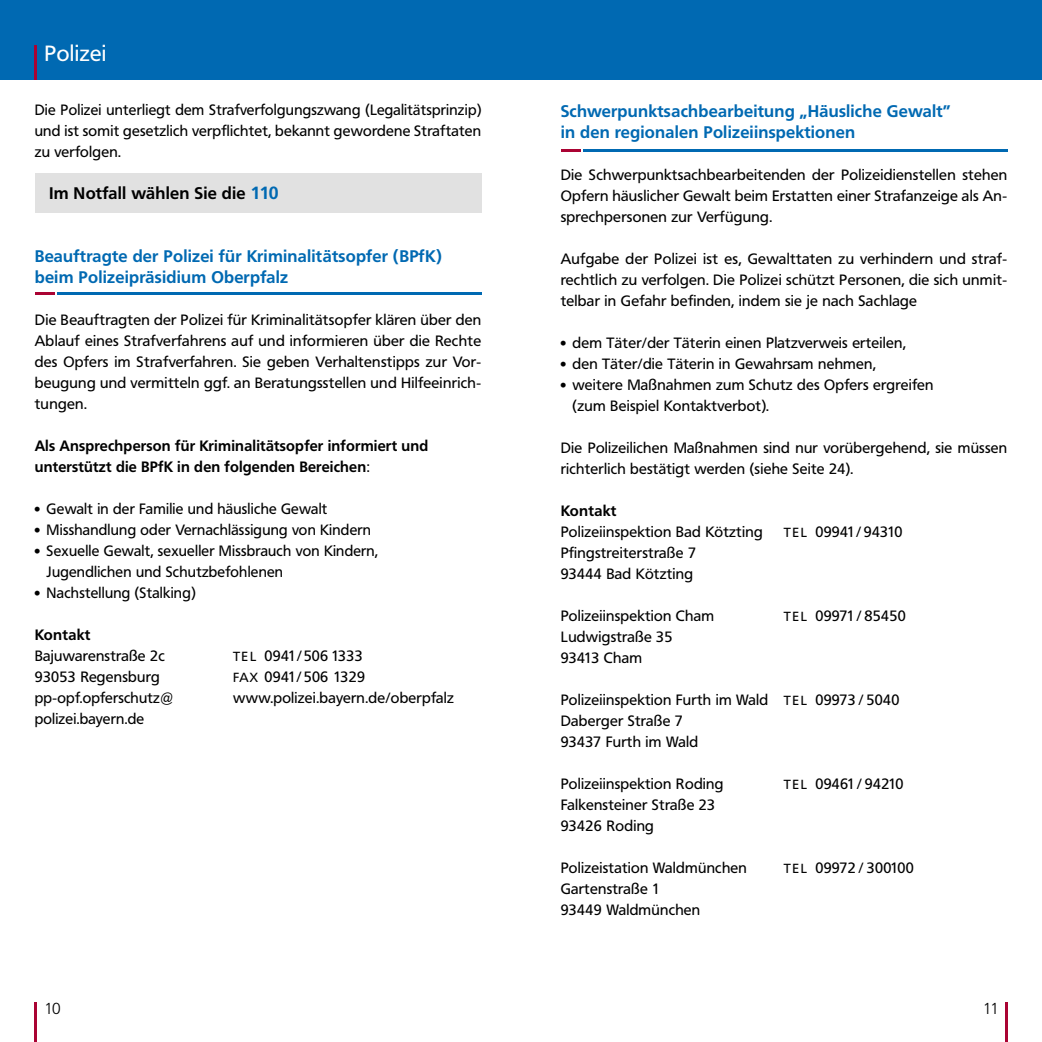
<style>
.page{position:relative;width:1042px;height:1042px;background:#fff}
.page>*{position:absolute;margin:0;border:0;box-sizing:border-box;transform-origin:0 0}
.t1{font:21.88px "Frutiger BQ";letter-spacing:.015em;color:#fff}
.t2{font:700 16.62px/21px "Frutiger BQ";letter-spacing:.015em;color:#0069b2}
.t3{font:700 16.62px "Frutiger BQ";letter-spacing:.015em;color:#000}
.t4{font:300 15.75px "Frutiger BQ";color:#000}
.t5{font:14.88px/21px "Frutiger BQ";letter-spacing:.015em;color:#000}
.t6{font:700 14.88px/21px "Frutiger BQ";letter-spacing:.015em;color:#000}
.s1{font-size:17.5px;color:#0069b2}
.s2{font-weight:400}
.s3{font-family:"Frutiger LT Pro";font-size:14px}
.s4{font-size:13.12px}
</style>
<div class="page">
<div style="left:35px;top:173px;width:446px;height:40px;background:#e1e1e1"></div>
<hr style="left:1005px;top:1002px;width:2px;height:40px;background:#aa0333">
<div style="left:0;top:0;width:1042px;height:79px;background:#0069b2"></div>
<hr style="left:57px;top:292px;width:424px;height:2px;background:#0069b2">
<hr style="left:35px;top:292px;width:20px;height:2px;background:#aa0333">
<hr style="left:583px;top:149px;width:424px;height:2px;background:#0069b2">
<svg style="left:561px;top:149px;width:19px;height:2px"></svg>
<hr style="left:35px;top:1002px;width:2px;height:40px;background:#aa0333">
<hr style="left:35px;top:45px;width:2px;height:34px;background:#aa0333">
<h1 class="t1" style="left:45px;top:40px;width:63px">Polizei</h1>
<p class="t5" style="left:35px;top:100px;width:448px;text-align:justify">Die Polizei unterliegt dem Strafverfolgungszwang (Legalitätsprinzip) und ist somit gesetzlich verpflichtet, bekannt gewordene Straftaten zu verfolgen.</p>
<p class="t3" style="left:49px;top:183px;width:231px">Im Notfall wählen Sie die <span class="s1">110</span></p>
<p class="t2" style="left:35px;top:246px;width:409px">Beauftragte der Polizei für Kriminalitätsopfer (BPfK) beim Polizeipräsidium Oberpfalz</p>
<p class="t5" style="left:35px;top:310px;width:448px;text-align:justify">Die Beauftragten der Polizei für Kriminalitätsopfer klären über den Ablauf eines Strafverfahrens auf und informieren über die Rechte des Opfers im Strafverfahren. Sie geben Verhaltenstipps zur Vor&shy;beugung und vermitteln ggf. an Beratungsstellen und Hilfeeinrich&shy;tungen.</p>
<p class="t6" style="left:35px;top:436px;width:395px">Als Ansprechperson für Kriminalitätsopfer informiert und unterstützt die BPfK in den folgenden Bereichen<span class="s2">:</span></p>
<p class="t5" style="left:34px;top:499px;width:295px"><span class="s3">•</span> Gewalt in der Familie und häusliche Gewalt</p>
<p class="t5" style="left:34px;top:520px;width:339px"><span class="s3">•</span> Misshandlung oder Vernachlässigung von Kindern</p>
<p class="t5" style="left:47px;top:541px;width:333px;text-indent:-13px"><span class="s3">•</span> Sexuelle Gewalt, sexueller Missbrauch von Kindern,<br>Jugendlichen und Schutzbefohlenen</p>
<p class="t5" style="left:34px;top:583px;width:163px"><span class="s3">•</span> Nachstellung (Stalking)</p>
<p class="t6" style="left:35px;top:625px;width:57px">Kontakt</p>
<p class="t5" style="left:35px;top:646px;width:132px">Bajuwarenstraße 2c</p>
<p class="t5" style="left:233px;top:646px;width:131px"><span class="s4">TEL</span> 0941/506 1333</p>
<p class="t5" style="left:35px;top:667px;width:127px">93053 Regensburg</p>
<p class="t5" style="left:233px;top:667px;width:133px"><span class="s4">FAX</span> 0941/ 506 1329</p>
<p class="t5" style="left:35px;top:688px;width:140px">pp-opf.opferschutz@</p>
<p class="t5" style="left:233px;top:688px;width:222px">www.polizei.bayern.de/oberpfalz</p>
<p class="t5" style="left:35px;top:709px;width:111px">polizei.bayern.de</p>
<p class="t4" style="left:45px;top:999px;width:18px">10</p>
<p class="t2" style="left:561px;top:101px;width:391px">Schwerpunktsachbearbeitung „Häusliche Gewalt” in den regionalen Polizeiinspektionen</p>
<p class="t5" style="left:561px;top:165px;width:448px;text-align:justify">Die Schwerpunktsachbearbeitenden der Polizeidienstellen stehen Opfern häuslicher Gewalt beim Erstatten einer Strafanzeige als An&shy;sprechpersonen zur Verfügung.</p>
<p class="t5" style="left:561px;top:249px;width:448px;text-align:justify">Aufgabe der Polizei ist es, Gewalttaten zu verhindern und straf&shy;rechtlich zu verfolgen. Die Polizei schützt Personen, die sich unmit&shy;telbar in Gefahr befinden, indem sie je nach Sachlage</p>
<p class="t5" style="left:560px;top:333px;width:348px"><span class="s3">•</span> dem Täter/der Täterin einen Platzverweis erteilen,</p>
<p class="t5" style="left:560px;top:354px;width:318px"><span class="s3">•</span> den Täter/die Täterin in Gewahrsam nehmen,</p>
<p class="t5" style="left:572px;top:375px;width:362px;text-indent:-13px"><span class="s3">•</span> weitere Maßnahmen zum Schutz des Opfers ergreifen (zum Beispiel Kontaktverbot).</p>
<p class="t5" style="left:561px;top:438px;width:448px">Die Polizeilichen Maßnahmen sind nur vorübergehend, sie müssen richterlich bestätigt werden (siehe Seite 24).</p>
<p class="t6" style="left:561px;top:501px;width:57px">Kontakt</p>
<p class="t5" style="left:561px;top:522px;width:203px">Polizeiinspektion Bad Kötzting</p>
<p class="t5" style="left:784px;top:522px;width:120px"><span class="s4">TEL</span> 09941/ 94310</p>
<p class="t5" style="left:561px;top:543px;width:137px">Pfingstreiterstraße 7<br>93444 Bad Kötzting</p>
<p class="t5" style="left:561px;top:606px;width:155px">Polizeiinspektion Cham</p>
<p class="t5" style="left:784px;top:606px;width:123px"><span class="s4">TEL</span> 09971/ 85450</p>
<p class="t5" style="left:561px;top:627px;width:113px">Ludwigstraße 35<br>93413 Cham</p>
<p class="t5" style="left:561px;top:690px;width:340px">Polizeiinspektion Furth im Wald <span class="s4">TEL</span> 09973 / 5040<br>Daberger Straße 7<br>93437 Furth im Wald</p>
<p class="t5" style="left:561px;top:774px;width:164px">Polizeiinspektion Roding</p>
<p class="t5" style="left:784px;top:774px;width:121px"><span class="s4">TEL</span> 09461/ 94210</p>
<p class="t5" style="left:561px;top:795px;width:156px">Falkensteiner Straße 23<br>93426 Roding</p>
<p class="t5" style="left:561px;top:858px;width:188px">Polizeistation Waldmünchen</p>
<p class="t5" style="left:784px;top:858px;width:131px"><span class="s4">TEL</span> 09972 / 300100</p>
<p class="t5" style="left:561px;top:879px;width:141px">Gartenstraße 1<br>93449 Waldmünchen</p>
<p class="t4" style="left:983px;top:999px;width:18px">11</p>
</div>
